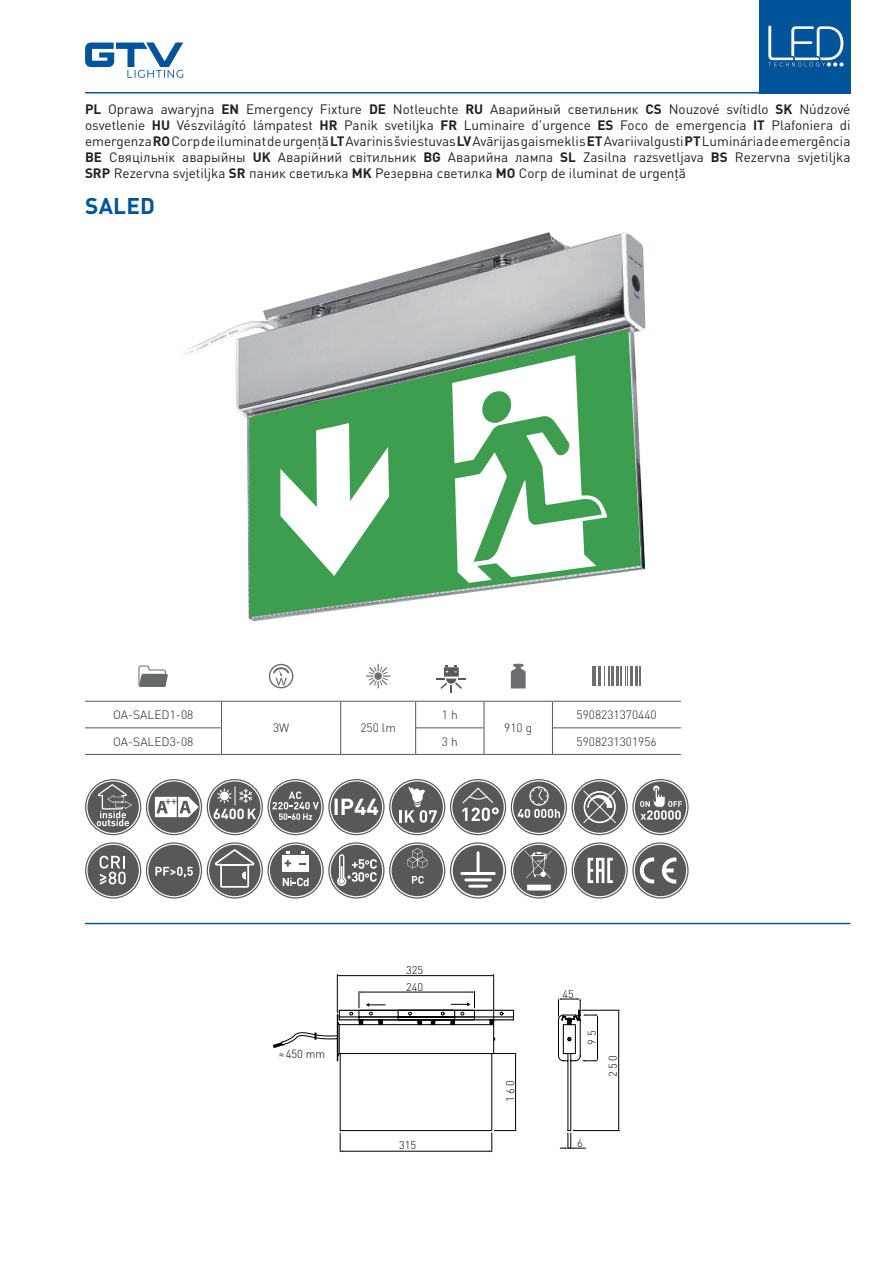
<style>
.page{position:relative;width:893px;height:1263px;background:#fff}
.page>*{position:absolute;margin:0;border:0;box-sizing:border-box;transform-origin:0 0}
.t1{font:700 22.95px "DIN Pro";color:#fff}
.t2{font:700 22.5px "DIN Pro";letter-spacing:.01em;color:#01549a}
.t3{font:13.5px/16.2px "DIN Pro";color:#231f20;text-align:justify}
.t4{font:300 12px "DIN Pro";color:#231f20}
.t5{font:300 11.55px "DIN Pro";color:#000001;scale:.96 1}
.t6{font:300 11.1px/16.2px "DIN Pro";color:#000001}
.s1{font-weight:700}
</style>
<div class="page">
<hr style="left:416px;top:727px;width:68px;height:1px;background:#57585a">
<hr style="left:552px;top:701px;width:129px;height:1px;background:#57585a">
<hr style="left:85px;top:701px;width:137px;height:1px;background:#57585a">
<hr style="left:85px;top:727px;width:137px;height:1px;background:#57585a">
<hr style="left:85px;top:754px;width:137px;height:1px;background:#57585a">
<hr style="left:553px;top:727px;width:128px;height:1px;background:#57585a">
<hr style="left:553px;top:754px;width:128px;height:1px;background:#57585a">
<hr style="left:416px;top:701px;width:68px;height:1px;background:#57585a">
<hr style="left:484px;top:701px;width:68px;height:1px;background:#57585a">
<svg style="left:552px;top:702px;width:1px;height:52px"></svg>
<hr style="left:416px;top:754px;width:68px;height:1px;background:#57585a">
<hr style="left:484px;top:754px;width:69px;height:1px;background:#57585a">
<hr style="left:341px;top:701px;width:75px;height:1px;background:#57585a">
<svg style="left:415px;top:702px;width:1px;height:52px"></svg>
<svg style="left:484px;top:702px;width:1px;height:52px"></svg>
<hr style="left:341px;top:754px;width:75px;height:1px;background:#57585a">
<hr style="left:222px;top:701px;width:119px;height:1px;background:#57585a">
<svg style="left:221px;top:702px;width:1px;height:52px"></svg>
<hr style="left:222px;top:754px;width:119px;height:1px;background:#57585a">
<svg style="left:340px;top:702px;width:1px;height:52px"></svg>
<svg style="left:138px;top:666px;width:30px;height:21px"></svg>
<svg style="left:269px;top:664px;width:24px;height:24px"></svg>
<svg style="left:366px;top:664px;width:25px;height:24px"></svg>
<div style="left:374px;top:672px;width:8px;height:8px;background:#6c6d70;border-radius:50%"></div>
<svg style="left:437px;top:665px;width:29px;height:27px"></svg>
<svg style="left:511px;top:664px;width:15px;height:24px"></svg>
<hr style="left:592px;top:666px;width:2px;height:20px;background:#6c6d70">
<svg style="left:595px;top:666px;width:1px;height:20px"></svg>
<hr style="left:599px;top:666px;width:2px;height:20px;background:#6c6d70">
<hr style="left:616px;top:666px;width:2px;height:20px;background:#6c6d70">
<svg style="left:604px;top:666px;width:9px;height:20px"></svg>
<svg style="left:620px;top:666px;width:8px;height:20px"></svg>
<hr style="left:630px;top:666px;width:3px;height:20px;background:#6c6d70">
<svg style="left:635px;top:666px;width:3px;height:20px"></svg>
<hr style="left:639px;top:666px;width:2px;height:20px;background:#6c6d70">
<svg style="left:85px;top:43px;width:98px;height:35px"></svg>
<div style="left:759px;top:0;width:91px;height:93px;background:#01549a"></div>
<svg style="left:768px;top:26px;width:76px;height:40px"></svg>
<hr style="left:85px;top:92px;width:765px;height:2px;background:#01549a">
<hr style="left:85px;top:923px;width:765px;height:1px;background:#01549a">
<img style="left:184px;top:232px;width:462px;height:390px">
<svg style="left:207px;top:779px;width:56px;height:56px"></svg>
<div style="left:208px;top:780px;width:54px;height:54px;border:1px solid #fff;border-radius:50%"></div>
<svg style="left:213px;top:787px;width:43px;height:32px"></svg>
<svg style="left:268px;top:779px;width:56px;height:56px"></svg>
<div style="left:269px;top:780px;width:53px;height:54px;border:1px solid #fff;border-radius:50%"></div>
<svg style="left:272px;top:791px;width:47px;height:29px"></svg>
<svg style="left:511px;top:779px;width:56px;height:56px"></svg>
<div style="left:512px;top:780px;width:54px;height:54px;border:1px solid #fff;border-radius:50%"></div>
<svg style="left:518px;top:786px;width:42px;height:32px"></svg>
<svg style="left:632px;top:779px;width:57px;height:56px"></svg>
<div style="left:634px;top:780px;width:53px;height:54px;border:1px solid #fff;border-radius:50%"></div>
<div style="left:653px;top:785px;width:6px;height:7px;background:#fff;border-radius:50%"></div>
<svg style="left:640px;top:788px;width:42px;height:32px"></svg>
<svg style="left:450px;top:779px;width:56px;height:56px"></svg>
<div style="left:451px;top:780px;width:54px;height:54px;border:1px solid #fff;border-radius:50%"></div>
<svg style="left:461px;top:787px;width:38px;height:34px"></svg>
<svg style="left:85px;top:779px;width:56px;height:56px"></svg>
<div style="left:86px;top:780px;width:54px;height:54px;border:1px solid #fff;border-radius:50%"></div>
<svg style="left:97px;top:784px;width:35px;height:42px"></svg>
<svg style="left:572px;top:779px;width:56px;height:56px"></svg>
<div style="left:573px;top:780px;width:54px;height:54px;border:1px solid #fff;border-radius:50%"></div>
<svg style="left:583px;top:790px;width:34px;height:34px"></svg>
<svg style="left:146px;top:779px;width:56px;height:56px"></svg>
<div style="left:147px;top:780px;width:54px;height:54px;border:1px solid #fff;border-radius:50%"></div>
<svg style="left:155px;top:797px;width:44px;height:20px"></svg>
<div style="left:328px;top:779px;width:56px;height:56px;background:#57585a;border-radius:50%"></div>
<div style="left:330px;top:780px;width:53px;height:54px;border:1px solid #fff;border-radius:50%"></div>
<svg style="left:389px;top:779px;width:56px;height:56px"></svg>
<div style="left:390px;top:780px;width:54px;height:54px;border:1px solid #fff;border-radius:50%"></div>
<svg style="left:400px;top:786px;width:37px;height:37px"></svg>
<svg style="left:85px;top:842px;width:56px;height:56px;fill:#57585a"></svg>
<div style="left:86px;top:843px;width:54px;height:54px;border:1px solid #fff;border-radius:50%"></div>
<svg style="left:100px;top:856px;width:26px;height:29px"></svg>
<svg style="left:146px;top:842px;width:56px;height:56px;fill:#57585a"></svg>
<div style="left:147px;top:843px;width:54px;height:54px;border:1px solid #fff;border-radius:50%"></div>
<svg style="left:155px;top:867px;width:38px;height:11px"></svg>
<svg style="left:207px;top:842px;width:56px;height:56px"></svg>
<div style="left:208px;top:843px;width:54px;height:54px;border:1px solid #fff;border-radius:50%"></div>
<svg style="left:215px;top:849px;width:39px;height:39px"></svg>
<svg style="left:328px;top:842px;width:56px;height:56px"></svg>
<div style="left:330px;top:843px;width:53px;height:54px;border:1px solid #fff;border-radius:50%"></div>
<svg style="left:337px;top:854px;width:40px;height:32px"></svg>
<svg style="left:389px;top:842px;width:56px;height:56px;fill:#57585a"></svg>
<div style="left:390px;top:843px;width:54px;height:54px;border:1px solid #fff;border-radius:50%"></div>
<svg style="left:412px;top:876px;width:12px;height:8px"></svg>
<svg style="left:407px;top:848px;width:20px;height:20px"></svg>
<svg style="left:268px;top:842px;width:56px;height:56px;fill:#57585a"></svg>
<div style="left:269px;top:843px;width:53px;height:54px;border:1px solid #fff;border-radius:50%"></div>
<svg style="left:283px;top:878px;width:26px;height:8px"></svg>
<div style="left:282px;top:855px;width:27px;height:16px;background:#fff"></div>
<svg style="left:286px;top:851px;width:4px;height:3px"></svg>
<svg style="left:301px;top:851px;width:4px;height:3px"></svg>
<svg style="left:285px;top:860px;width:6px;height:6px"></svg>
<svg style="left:572px;top:842px;width:56px;height:56px;fill:#57585a"></svg>
<div style="left:573px;top:843px;width:54px;height:54px;border:1px solid #fff;border-radius:50%"></div>
<svg style="left:588px;top:858px;width:25px;height:25px"></svg>
<svg style="left:511px;top:842px;width:56px;height:56px"></svg>
<div style="left:512px;top:843px;width:54px;height:54px;border:1px solid #fff;border-radius:50%"></div>
<svg style="left:525px;top:850px;width:27px;height:40px"></svg>
<svg style="left:632px;top:842px;width:57px;height:56px;fill:#57585a"></svg>
<div style="left:634px;top:843px;width:53px;height:54px;border:1px solid #fff;border-radius:50%"></div>
<svg style="left:662px;top:857px;width:14px;height:26px"></svg>
<svg style="left:640px;top:857px;width:14px;height:26px"></svg>
<svg style="left:450px;top:842px;width:56px;height:56px;fill:#57585a"></svg>
<div style="left:451px;top:843px;width:54px;height:54px;border:2px solid #fff;border-radius:50%"></div>
<hr style="left:462px;top:872px;width:32px;height:3px;background:#fff">
<hr style="left:466px;top:878px;width:24px;height:3px;background:#fff">
<hr style="left:477px;top:853px;width:3px;height:20px;background:#fff">
<hr style="left:470px;top:885px;width:16px;height:3px;background:#fff">
<hr style="left:493px;top:974px;width:1px;height:48px;background:#000001">
<hr style="left:337px;top:974px;width:1px;height:39px;background:#000001">
<hr style="left:573px;top:1130px;width:46px;height:1px;background:#000001">
<hr style="left:582px;top:1010px;width:37px;height:1px;background:#000001">
<hr style="left:339px;top:975px;width:153px;height:1px;background:#000001">
<svg style="left:273px;top:991px;width:243px;height:161px"></svg>
<hr style="left:618px;top:1012px;width:1px;height:116px;background:#000001">
<svg style="left:558px;top:998px;width:40px;height:151px"></svg>
<p class="t3" style="left:85px;top:100px;width:767px"><span class="s1">PL</span> Oprawa awaryjna <span class="s1">EN</span> Emergency Fixture <span class="s1">DE</span> Notleuchte <span class="s1">RU</span> Аварийный светильник <span class="s1">CS</span> Nouzové svítidlo <span class="s1">SK</span> Núdzové osvetlenie <span class="s1">HU</span> Vészvilágító lámpatest <span class="s1">HR</span> Panik svetiljka <span class="s1">FR</span> Luminaire d’urgence <span class="s1">ES</span> Foco de emergencia <span class="s1">IT</span> Plafoniera di emergenza <span class="s1">RO</span> Corp de iluminat de urgență <span class="s1">LT</span> Avarinis šviestuvas <span class="s1">LV</span> Avārijas gaismeklis <span class="s1">ET</span> Avariivalgusti <span class="s1">PT</span> Luminária de emergência <span class="s1">BE</span> Свяцільнік аварыйны <span class="s1">UK</span> Аварійний світильник <span class="s1">BG</span> Аварийна лампа <span class="s1">SL</span> Zasilna razsvetljava <span class="s1">BS</span> Rezervna svjetiljka <span class="s1">SRP</span> Rezervna svjetiljka <span class="s1">SR</span> паник светиљка <span class="s1">MK</span> Резервна светилка <span class="s1">MO</span> Corp de iluminat de urgență</p>
<h2 class="t2" style="left:85px;top:190px;width:71px">SALED</h2>
<p class="t4" style="left:113px;top:707px;width:82px">OA-SALED1-08</p>
<p class="t4" style="left:442px;top:707px;width:17px">1 h</p>
<p class="t4" style="left:577px;top:707px;width:82px">5908231370440</p>
<p class="t4" style="left:273px;top:720px;width:18px">3W</p>
<p class="t4" style="left:360px;top:720px;width:37px">250 lm</p>
<p class="t4" style="left:504px;top:720px;width:30px">910 g</p>
<p class="t4" style="left:113px;top:733px;width:82px">OA-SALED3-08</p>
<p class="t4" style="left:442px;top:733px;width:17px">3 h</p>
<p class="t4" style="left:577px;top:733px;width:82px">5908231301956</p>
<h1 class="t1" style="left:333px;top:791px;width:48px">IP44</h1>
<p class="t5" style="left:279px;top:1046px;width:50px">≈450 mm</p>
<p class="t6" style="left:406px;top:962px;width:19px">325<br>240</p>
<p class="t6" style="left:399px;top:1137px;width:19px">315</p>
<p class="t6" style="left:502px;top:1102px;width:23px;rotate:-90deg">160</p>
<p class="t6" style="left:562px;top:985px;width:13px">45</p>
<p class="t6" style="left:583px;top:1044px;width:15px;rotate:-90deg">95</p>
<p class="t6" style="left:604px;top:1077px;width:23px;rotate:-90deg">250</p>
<p class="t6" style="left:577px;top:1134px;width:7px">6</p>
</div>
